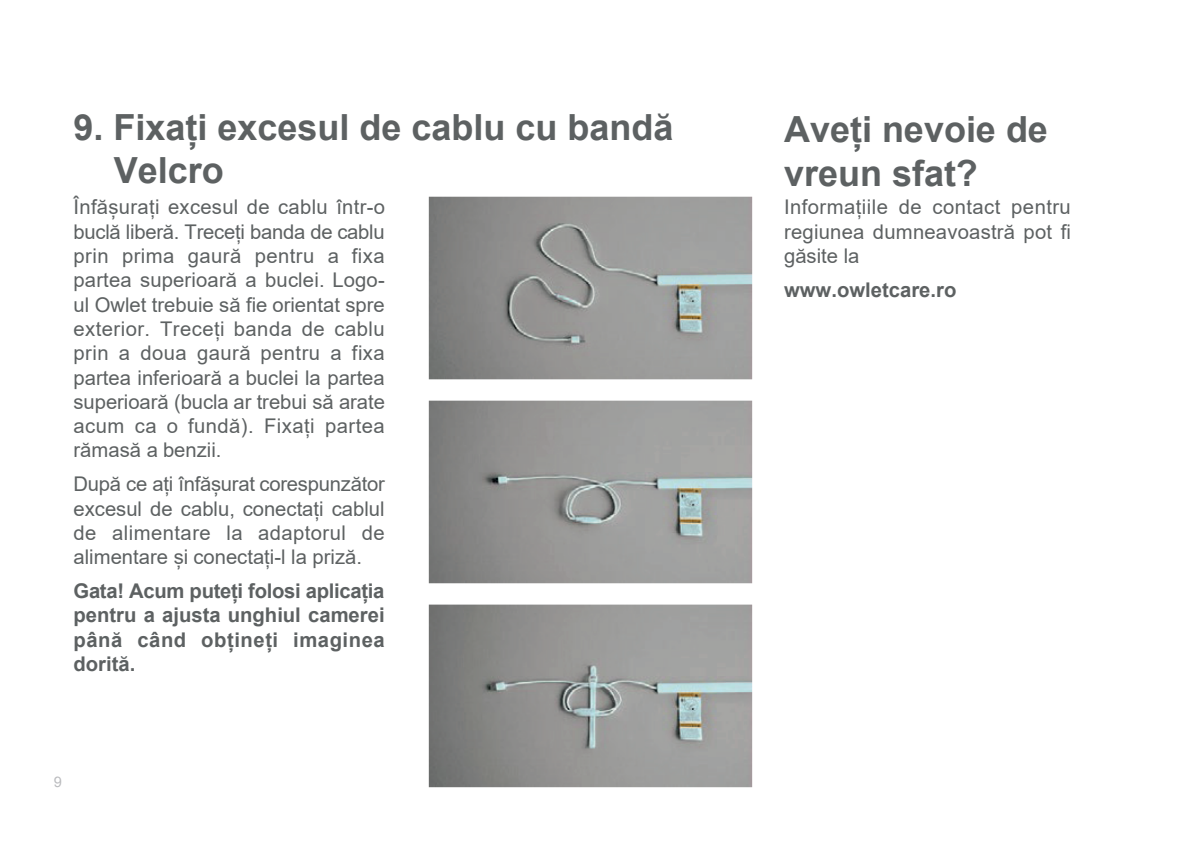
<style>
.page{position:relative;width:1181px;height:849px;background:#fff}
.page>*{position:absolute;margin:0;border:0;box-sizing:border-box;transform-origin:0 0}
.t1{font:700 36px/43.2px "Arial";color:#5d6162}
.t2{font:20.25px/24.3px "Arial";letter-spacing:.01em;color:#5d6162;text-align:justify}
.t3{font:700 20.25px/24.3px "Arial";letter-spacing:.015em;color:#5d6162;text-align:justify}
.t4{font:700 20.25px "Arial";color:#5d6162}
.t5{font:14.62px "Arial";color:#babbbe}
</style>
<div class="page">
<img style="left:429px;top:197px;width:323px;height:182px">
<img style="left:429px;top:400px;width:323px;height:183px">
<img style="left:429px;top:604px;width:323px;height:183px">
<h1 class="t1" style="left:114px;top:106px;width:561px;text-indent:-40px">9. Fixați excesul de cablu cu bandă<br>Velcro</h1>
<p class="t2" style="left:73px;top:195px;width:313px">Înfășurați excesul de cablu într-o buclă liberă. Treceți banda de cablu prin prima gaură pentru a fixa partea superioară a buclei. Logo&shy;ul Owlet trebuie să fie orientat spre exterior. Treceți banda de cablu prin a doua gaură pentru a fixa partea inferioară a buclei la partea superioară (bucla ar trebui să arate acum ca o fundă). Fixați partea rămasă a benzii.</p>
<p class="t2" style="left:73px;top:472px;width:313px">După ce ați înfășurat corespunzător excesul de cablu, conectați cablul de alimentare la adaptorul de alimentare și conectați-l la priză.</p>
<p class="t3" style="left:73px;top:579px;width:313px">Gata! Acum puteți folosi aplicația pentru a ajusta unghiul camerei până când obțineți imaginea dorită.</p>
<p class="t5" style="left:54px;top:771px;width:10px">9</p>
<h1 class="t1" style="left:784px;top:108px;width:265px">Aveți nevoie de vreun sfat?</h1>
<p class="t2" style="left:784px;top:195px;width:288px">Informațiile de contact pentru regiunea dumneavoastră pot fi găsite la</p>
<p class="t4" style="left:784px;top:275px;width:174px">www.owletcare.ro</p>
</div>
